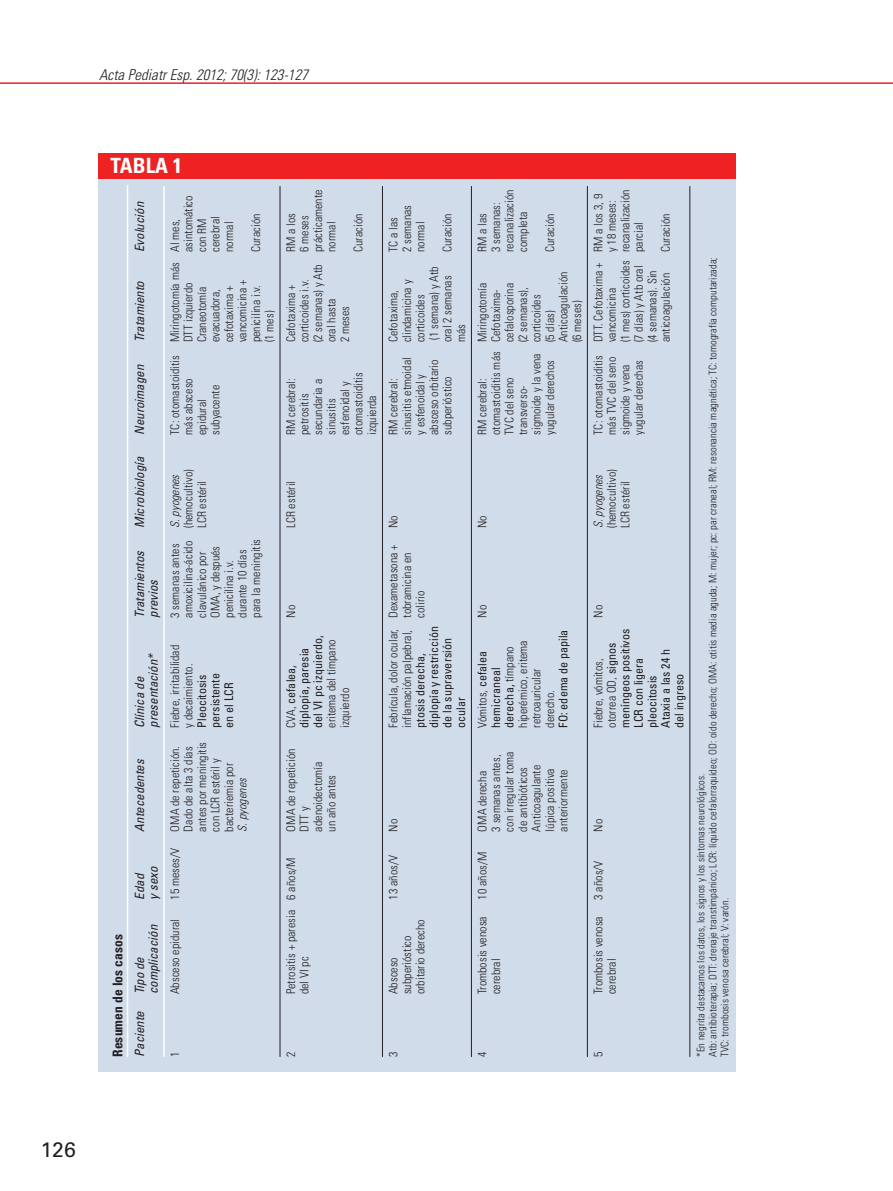
<style>
.page{position:relative;width:893px;height:1191px;background:#fff}
.page>*{position:absolute;margin:0;border:0;box-sizing:border-box;transform-origin:0 0}
.t1{font:700 condensed 21px "Univers LT Std";letter-spacing:.005em;color:#fff}
.t2{font:21px "Univers LT Std";color:#231f20}
.t3{font:italic 300 condensed 15px "Univers LT Std";letter-spacing:.005em;color:#231f20}
.t4{font:700 condensed 13.5px "Univers LT Std";letter-spacing:.005em;color:#231f20}
.t5{font:italic condensed 12.75px/13.5px "Univers LT Std";letter-spacing:-.005em;color:#231f20}
.t6{font:300 condensed 12px/13.5px "Univers LT Std";letter-spacing:.005em;color:#231f20}
.t7{font:condensed 12px/13.5px "Univers LT Std";letter-spacing:.005em;color:#231f20}
.t8{font:italic 300 condensed 12px "Univers LT Std";color:#231f20}
.t9{font:300 condensed 10.5px/12px "Univers LT Std";letter-spacing:.005em;color:#231f20}
.s1{font-weight:300}
.s2{font-weight:400}
</style>
<div class="page">
<hr style="left:0;top:82px;width:893px;height:2px;background:#ee2123">
<div style="left:98px;top:153px;width:638px;height:918px;background:#d1dcea"></div>
<hr style="left:127px;top:185px;width:1px;height:871px;background:#fff">
<hr style="left:382px;top:186px;width:1px;height:870px;background:#231f20">
<hr style="left:280px;top:186px;width:1px;height:870px;background:#231f20">
<hr style="left:689px;top:186px;width:1px;height:870px;background:#231f20">
<hr style="left:471px;top:186px;width:1px;height:870px;background:#231f20">
<hr style="left:587px;top:186px;width:1px;height:870px;background:#231f20">
<hr style="left:163px;top:186px;width:2px;height:870px;background:#fff">
<div style="left:98px;top:153px;width:638px;height:26px;background:#ee2123"></div>
<p class="t3" style="left:99px;top:67px;width:210px">Acta Pediatr Esp. 2012; 70(3): 123-127</p>
<h1 class="t1" style="left:111px;top:156px;width:73px">TABLA 1</h1>
<p class="t5" style="left:134px;top:252px;width:52px;rotate:-90deg">Evolución</p>
<p class="t6" style="left:169px;top:252px;width:58px;rotate:-90deg">Al mes, asintomático con RM cerebral normal</p>
<p class="t6" style="left:250px;top:252px;width:40px;rotate:-90deg">Curación</p>
<p class="t4" style="left:111px;top:1056px;width:124px;rotate:-90deg">Resumen de los casos</p>
<p class="t5" style="left:134px;top:342px;width:63px;rotate:-90deg">Tratamiento</p>
<p class="t5" style="left:134px;top:435px;width:72px;rotate:-90deg">Neuroimagen</p>
<p class="t5" style="left:134px;top:528px;width:73px;rotate:-90deg">Microbiología</p>
<p class="t5" style="left:134px;top:618px;width:69px;rotate:-90deg">Tratamientos previos</p>
<p class="t6" style="left:169px;top:342px;width:82px;rotate:-90deg">Miringotomía más<br>DTT izquierdo<br>Craneotomía evacuadora, cefotaxima + vancomicina + penicilina i.v.<br>(1 mes)</p>
<p class="t6" style="left:169px;top:435px;width:81px;rotate:-90deg">TC: otomastoiditis más absceso epidural subyacente</p>
<p class="t8" style="left:169px;top:528px;width:55px;rotate:-90deg">S. pyogenes</p>
<p class="t6" style="left:182px;top:528px;width:60px;rotate:-90deg">(hemocultivo)<br>LCR estéril</p>
<p class="t6" style="left:169px;top:618px;width:80px;rotate:-90deg">3 semanas antes amoxicilina-ácido clavulánico por<br>OMA, y después penicilina i.v. durante 10 días para la meningitis</p>
<p class="t5" style="left:134px;top:728px;width:76px;rotate:-90deg">Clínica de presentación*</p>
<p class="t5" style="left:134px;top:831px;width:74px;rotate:-90deg">Antecedentes</p>
<p class="t5" style="left:134px;top:899px;width:35px;rotate:-90deg">Edad y sexo</p>
<p class="t5" style="left:134px;top:994px;width:71px;rotate:-90deg">Tipo de complicación</p>
<p class="t5" style="left:134px;top:1056px;width:48px;rotate:-90deg">Paciente</p>
<p class="t6" style="left:169px;top:727px;width:84px;rotate:-90deg">Fiebre, irritabilidad y decaimiento.</p>
<p class="t7" style="left:196px;top:727px;width:56px;text-align:justify;rotate:-90deg">Pleocitosis persistente en el LCR</p>
<p class="t6" style="left:169px;top:831px;width:91px;rotate:-90deg">OMA de repetición.<br>Dado de alta 3 días antes por meningitis con LCR estéril y bacteriemia por</p>
<p class="t8" style="left:237px;top:831px;width:55px;rotate:-90deg">S. pyogenes</p>
<p class="t6" style="left:169px;top:899px;width:53px;rotate:-90deg">15 meses/V</p>
<p class="t6" style="left:169px;top:994px;width:77px;rotate:-90deg">Absceso epidural</p>
<p class="t6" style="left:169px;top:1056px;width:7px;rotate:-90deg">1</p>
<p class="t6" style="left:285px;top:252px;width:64px;rotate:-90deg">RM a los<br>6 meses prácticamente normal</p>
<p class="t6" style="left:352px;top:252px;width:40px;rotate:-90deg">Curación</p>
<p class="t6" style="left:285px;top:342px;width:80px;rotate:-90deg">Cefotaxima + corticoides i.v.<br>(2 semanas) y Atb oral hasta<br>2 meses</p>
<p class="t6" style="left:285px;top:435px;width:64px;rotate:-90deg">RM cerebral: petrositis secundaria a sinusitis esfenoidal y otomastoiditis izquierda</p>
<p class="t6" style="left:387px;top:252px;width:49px;rotate:-90deg">TC a las<br>2 semanas normal</p>
<p class="t6" style="left:441px;top:252px;width:40px;rotate:-90deg">Curación</p>
<p class="t6" style="left:387px;top:342px;width:78px;rotate:-90deg">Cefotaxima, clindamicina y corticoides<br>(1 semana) y Atb oral 2 semanas más</p>
<p class="t6" style="left:387px;top:435px;width:79px;rotate:-90deg">RM cerebral: sinusitis etmoidal y esfenoidal y absceso orbitario subperióstico</p>
<p class="t6" style="left:285px;top:528px;width:49px;rotate:-90deg">LCR estéril</p>
<p class="t6" style="left:285px;top:618px;width:14px;rotate:-90deg">No</p>
<p class="t7" style="left:285px;top:727px;width:94px;rotate:-90deg"><span class="s1">CVA,</span> cefalea, diplopía, paresia del VI pc izquierdo,</p>
<p class="t6" style="left:325px;top:727px;width:90px;rotate:-90deg">eritema del tímpano izquierdo</p>
<p class="t6" style="left:285px;top:831px;width:84px;rotate:-90deg">OMA de repetición<br>DTT y adenoidectomía un año antes</p>
<p class="t6" style="left:285px;top:899px;width:44px;rotate:-90deg">6 años/M</p>
<p class="t6" style="left:285px;top:994px;width:86px;rotate:-90deg">Petrositis + paresia del VI pc</p>
<p class="t6" style="left:387px;top:528px;width:14px;rotate:-90deg">No</p>
<p class="t6" style="left:387px;top:618px;width:75px;rotate:-90deg">Dexametasona + tobramicina en colirio</p>
<p class="t6" style="left:387px;top:728px;width:100px;rotate:-90deg">Febrícula, dolor ocular, inflamación palpebral,</p>
<p class="t7" style="left:414px;top:727px;width:103px;rotate:-90deg">ptosis derecha, diplopía y restricción de la supraversión ocular</p>
<p class="t6" style="left:387px;top:831px;width:14px;rotate:-90deg">No</p>
<p class="t6" style="left:387px;top:899px;width:46px;rotate:-90deg">13 años/V</p>
<p class="t6" style="left:387px;top:994px;width:76px;rotate:-90deg">Absceso subperióstico orbitario derecho</p>
<p class="t6" style="left:285px;top:1056px;width:7px;rotate:-90deg">2</p>
<p class="t6" style="left:387px;top:1056px;width:7px;rotate:-90deg">3</p>
<p class="t6" style="left:476px;top:252px;width:64px;rotate:-90deg">RM a las<br>3 semanas: recanalización completa</p>
<p class="t6" style="left:544px;top:252px;width:40px;rotate:-90deg">Curación</p>
<p class="t6" style="left:476px;top:342px;width:72px;rotate:-90deg">Miringotomía<br>Cefotaxima&shy;cefalosporina<br>(2 semanas), corticoides<br>(5 días)<br>Anticoagulación (6 meses)</p>
<p class="t6" style="left:476px;top:435px;width:85px;rotate:-90deg">RM cerebral: otomastoiditis más<br>TVC del seno transverso&shy;sigmoide y la vena yugular derechos</p>
<p class="t6" style="left:592px;top:252px;width:64px;rotate:-90deg">RM a los 3, 9 y 18 meses: recanalización parcial</p>
<p class="t6" style="left:660px;top:252px;width:40px;rotate:-90deg">Curación</p>
<p class="t6" style="left:592px;top:342px;width:83px;rotate:-90deg">DTT. Cefotaxima + vancomicina<br>(1 mes) corticoides (7 días) y Atb oral (4 semanas). Sin anticoagulación</p>
<p class="t6" style="left:592px;top:435px;width:81px;rotate:-90deg">TC: otomastoiditis más TVC del seno sigmoide y vena yugular derechas</p>
<p class="t6" style="left:476px;top:528px;width:14px;rotate:-90deg">No</p>
<p class="t8" style="left:592px;top:528px;width:55px;rotate:-90deg">S. pyogenes</p>
<p class="t6" style="left:606px;top:528px;width:60px;rotate:-90deg">(hemocultivo)<br>LCR estéril</p>
<p class="t6" style="left:476px;top:618px;width:14px;rotate:-90deg">No</p>
<p class="t6" style="left:476px;top:727px;width:89px;rotate:-90deg">Vómitos, <span class="s2">cefalea hemicraneal derecha,</span> tímpano hiperémico, eritema retroauricular derecho.</p>
<p class="t7" style="left:557px;top:727px;width:100px;rotate:-90deg">FO: edema de papila</p>
<p class="t6" style="left:476px;top:831px;width:82px;rotate:-90deg">OMA derecha<br>3 semanas antes, con irregular toma de antibióticos<br>Anticoagulante lúpica positiva anteriormente</p>
<p class="t6" style="left:476px;top:899px;width:49px;rotate:-90deg">10 años/M</p>
<p class="t6" style="left:476px;top:994px;width:79px;rotate:-90deg">Trombosis venosa cerebral</p>
<p class="t6" style="left:476px;top:1056px;width:7px;rotate:-90deg">4</p>
<p class="t6" style="left:592px;top:618px;width:14px;rotate:-90deg">No</p>
<p class="t7" style="left:592px;top:728px;width:100px;rotate:-90deg"><span class="s1">Fiebre, vómitos, otorrea OD,</span> signos meníngeos positivos<br>LCR con ligera pleocitosis<br>Ataxia a las 24 h<br>del ingreso</p>
<p class="t6" style="left:592px;top:831px;width:14px;rotate:-90deg">No</p>
<p class="t6" style="left:592px;top:899px;width:40px;rotate:-90deg">3 años/V</p>
<p class="t6" style="left:592px;top:994px;width:79px;rotate:-90deg">Trombosis venosa cerebral</p>
<p class="t6" style="left:592px;top:1056px;width:7px;rotate:-90deg">5</p>
<p class="t9" style="left:695px;top:1056px;width:801px;rotate:-90deg">*En negrita destacamos los datos, los signos y los síntomas neurológicos.<br>Atb: antibioterapia; DTT: drenaje transtimpánico; LCR: líquido cefalorraquídeo; OD: oído derecho; OMA: otitis media aguda; M: mujer; pc: par craneal; RM: resonancia magnética; TC: tomografía computarizada;<br>TVC: trombosis venosa cerebral; V: varón.</p>
<h1 class="t2" style="left:41px;top:1139px;width:36px">126</h1>
</div>
